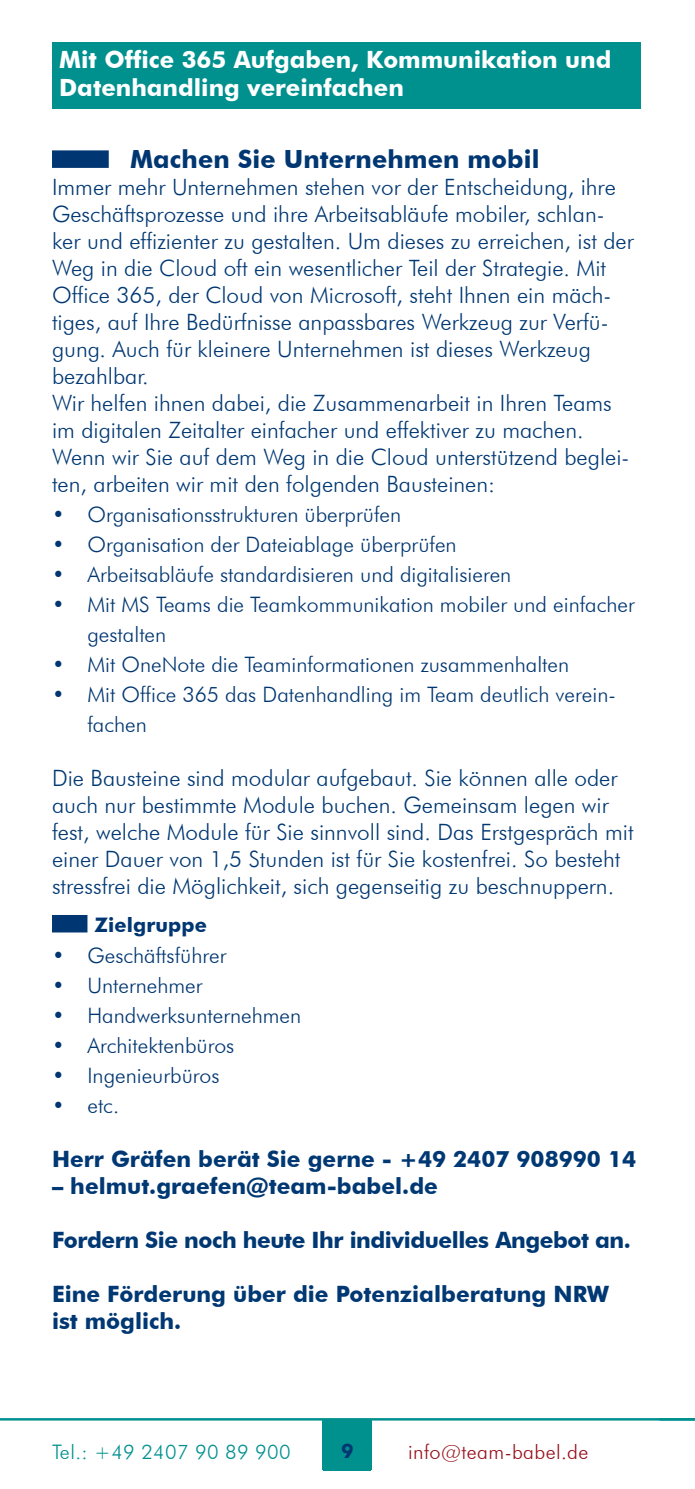
<style>
.page{position:relative;width:695px;height:1489px;background:#fff}
.page>*{position:absolute;margin:0;border:0;box-sizing:border-box;transform-origin:0 0}
.t1{font:700 25px "Futura BT";letter-spacing:.005em;color:#003671}
.t2{font:700 23.75px/28.5px "Futura BT";color:#fff}
.t3{font:300 22.5px/27px "Futura BT";color:#003873}
.t4{font:700 22.5px/27px "Futura BT";color:#003873}
.t5{font:700 22.5px "Futura BT";letter-spacing:-.02em;color:#003873}
.t6{font:300 21.25px/30px "Futura BT";color:#003671}
.t7{font:300 20px "Futura BT";letter-spacing:.02em;color:#00918f}
.t8{font:300 20px "Futura BT";letter-spacing:.02em;color:#960e1a}
.t9{font:700 20px "Futura BT";letter-spacing:.005em;color:#003671}
</style>
<div class="page">
<div style="left:322px;top:1419px;width:50px;height:50px;background:#00918f"></div>
<hr style="left:0;top:1417px;width:694px;height:3px;background:#00918f">
<div style="left:52px;top:43px;width:588px;height:66px;background:#00918f"></div>
<div style="left:52px;top:150px;width:57px;height:18px;background:#003671"></div>
<div style="left:52px;top:914px;width:35px;height:18px;background:#003671"></div>
<p class="t2" style="left:59px;top:45px;width:553px">Mit Office 365 Aufgaben, Kommunikation und<br>Datenhandling vereinfachen</p>
<p class="t1" style="left:130px;top:144px;width:411px">Machen Sie Unternehmen mobil</p>
<p class="t3" style="left:52px;top:173px;width:583px">Immer mehr Unternehmen stehen vor der Entscheidung, ihre Geschäftsprozesse und ihre Arbeitsabläufe mobiler, schlan&shy;ker und effizienter zu gestalten. Um dieses zu erreichen, ist der Weg in die Cloud oft ein wesentlicher Teil der Strategie. Mit Office 365, der Cloud von Microsoft, steht Ihnen ein mäch&shy;tiges, auf Ihre Bedürfnisse anpassbares Werkzeug zur Verfü&shy;gung. Auch für kleinere Unternehmen ist dieses Werkzeug bezahlbar.<br>Wir helfen ihnen dabei, die Zusammenarbeit in Ihren Teams im digitalen Zeitalter einfacher und effektiver zu machen.<br>Wenn wir Sie auf dem Weg in die Cloud unterstützend beglei&shy;ten, arbeiten wir mit den folgenden Bausteinen:</p>
<p class="t6" style="left:52px;top:499px;width:350px">• Organisationsstrukturen überprüfen</p>
<p class="t6" style="left:52px;top:529px;width:406px">• Organisation der Dateiablage überprüfen</p>
<p class="t6" style="left:52px;top:559px;width:461px">• Arbeitsabläufe standardisieren und digitalisieren</p>
<p class="t6" style="left:87px;top:589px;width:548px;text-indent:-35px">• Mit MS Teams die Teamkommunikation mobiler und einfacher gestalten</p>
<p class="t6" style="left:52px;top:649px;width:518px">• Mit OneNote die Teaminformationen zusammenhalten</p>
<p class="t6" style="left:87px;top:679px;width:529px;text-indent:-35px">• Mit Office 365 das Datenhandling im Team deutlich verein&shy;fachen</p>
<p class="t3" style="left:52px;top:764px;width:583px">Die Bausteine sind modular aufgebaut. Sie können alle oder auch nur bestimmte Module buchen. Gemeinsam legen wir fest, welche Module für Sie sinnvoll sind. Das Erstgespräch mit einer Dauer von 1,5 Stunden ist für Sie kostenfrei. So besteht stressfrei die Möglichkeit, sich gegenseitig zu beschnuppern.</p>
<p class="t9" style="left:94px;top:913px;width:114px">Zielgruppe</p>
<p class="t6" style="left:52px;top:939px;width:176px">• Geschäftsführer</p>
<p class="t6" style="left:52px;top:969px;width:152px">• Unternehmer</p>
<p class="t6" style="left:52px;top:999px;width:251px">• Handwerksunternehmen</p>
<p class="t6" style="left:52px;top:1029px;width:184px">• Architektenbüros</p>
<p class="t6" style="left:52px;top:1059px;width:169px">• Ingenieurbüros</p>
<p class="t6" style="left:52px;top:1089px;width:69px">• etc.</p>
<p class="t4" style="left:52px;top:1144px;width:585px">Herr Gräfen berät Sie gerne - +49 2407 908990 14</p>
<p class="t4" style="left:52px;top:1171px;width:387px">– helmut.graefen@team-babel.de</p>
<p class="t5" style="left:52px;top:1225px;width:580px">Fordern Sie noch heute Ihr individuelles Angebot an.</p>
<p class="t4" style="left:52px;top:1279px;width:558px">Eine Förderung über die Potenzialberatung NRW ist möglich.</p>
<p class="t7" style="left:52px;top:1439px;width:240px">Tel.: +49 2407 90 89 900</p>
<p class="t9" style="left:341px;top:1438px;width:14px">9</p>
<p class="t8" style="left:408px;top:1439px;width:182px">info@team-babel.de</p>
</div>
